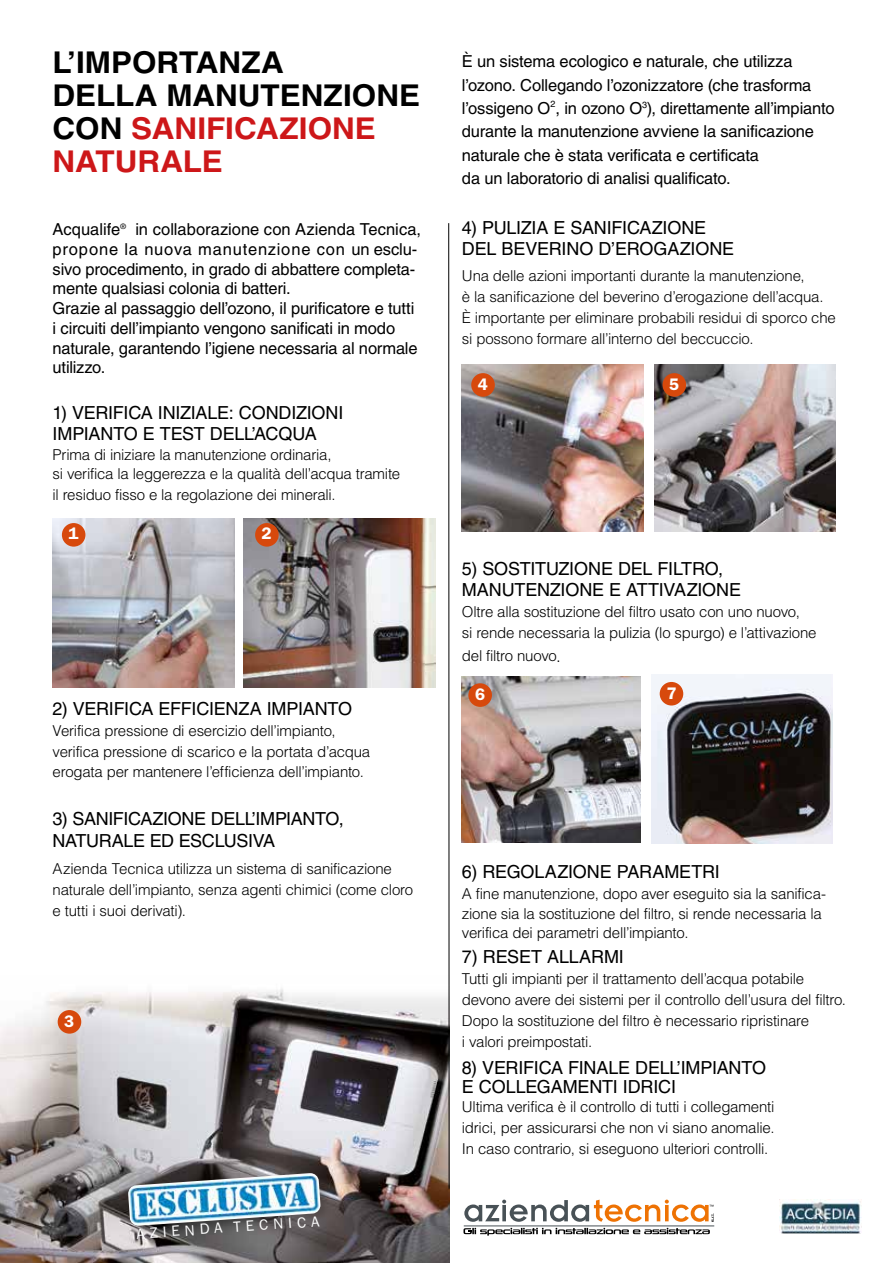
<style>
.page{position:relative;width:893px;height:1263px;background:#fff}
.page>*{position:absolute;margin:0;border:0;box-sizing:border-box;transform-origin:0 0}
.t1{font:700 30px/33px "Helvetica LT Std";color:#000;scale:1.05 1}
.t2{font:18px/21px "Helvetica LT Std";letter-spacing:-.01em;color:#000}
.t3{font:600 16.8px "ITC Franklin Gothic Std";color:#fff}
.t4{font:16.5px/19.6px "Helvetica LT Std";letter-spacing:-.01em;color:#000}
.t5{font:300 15px/21px "Helvetica LT Std";letter-spacing:-.015em;color:#000}
.t6{font:15px "ITC Franklin Gothic Std";color:#fff}
.t7{font:9px "Helvetica LT Std";color:#000}
.t8{font:4.5px "Helvetica Neue LT Std";color:#000}
.s1{color:#cd1719}
.s2{font-size:17.25px}
</style>
<div class="page">
<img style="left:654px;top:364px;width:181px;height:167px">
<img style="left:0;top:988px;width:449px;height:275px">
<img style="left:244px;top:518px;width:192px;height:169px">
<img style="left:53px;top:518px;width:181px;height:169px">
<hr style="left:448px;top:223px;width:1px;height:966px;background:#000">
<img style="left:462px;top:364px;width:181px;height:167px">
<div style="left:125px;top:1169px;width:207px;height:69px;background:#000;opacity:.25"></div>
<img style="left:128px;top:1173px;width:193px;height:53px">
<div style="left:62px;top:523px;width:23px;height:24px;background:#d7490c;border-radius:50%"></div>
<div style="left:255px;top:523px;width:24px;height:24px;background:#d7490c;border-radius:50%"></div>
<div style="left:471px;top:373px;width:24px;height:24px;background:#d7490c;border-radius:50%"></div>
<div style="left:58px;top:1010px;width:23px;height:24px;background:#d7490c;border-radius:50%"></div>
<div style="left:663px;top:373px;width:23px;height:24px;background:#d7490c;border-radius:50%"></div>
<img style="left:651px;top:674px;width:182px;height:170px">
<img style="left:462px;top:676px;width:178px;height:166px">
<div style="left:468px;top:683px;width:24px;height:24px;background:#d7490c;border-radius:50%"></div>
<div style="left:660px;top:682px;width:23px;height:23px;background:#d7490c;border-radius:50%"></div>
<svg style="left:52px;top:518px;width:17px;height:72px"></svg>
<img style="left:779px;top:1199px;width:83px;height:34px">
<hr style="left:464px;top:1226px;width:250px;height:1px;background:#485156">
<svg style="left:464px;top:1199px;width:250px;height:23px"></svg>
<svg style="left:463px;top:1228px;width:247px;height:7px"></svg>
<h1 class="t1" style="left:53px;top:45px;width:352px">L’IMPORTANZA<br>DELLA MANUTENZIONE<br>CON <span class="s1">SANIFICAZIONE<br>NATURALE</span></h1>
<p class="t4" style="left:53px;top:219px;width:370px">Acqualife<sup>®</sup> in collaborazione con Azienda Tecnica, propone la nuova manutenzione con un esclu&shy;sivo procedimento, in grado di abbattere completa&shy;mente qualsiasi colonia di batteri.<br>Grazie al passaggio dell’ozono, il purificatore e tutti i circuiti dell’impianto vengono sanificati in modo naturale, garantendo l’igiene necessaria al normale utilizzo.</p>
<p class="t2" style="left:53px;top:402px;width:292px">1) VERIFICA INIZIALE: CONDIZIONI<br>IMPIANTO E TEST DELL’ACQUA</p>
<p class="t5" style="left:53px;top:444px;width:349px;line-height:20.1px">Prima di iniziare la manutenzione ordinaria,<br>si verifica la leggerezza e la qualità dell’acqua tramite il residuo fisso e la regolazione dei minerali.</p>
<p class="t3" style="left:68px;top:523px;width:12px">1</p>
<p class="t3" style="left:262px;top:523px;width:12px">2</p>
<p class="t2" style="left:53px;top:698px;width:301px">2) VERIFICA EFFICIENZA IMPIANTO</p>
<p class="t5" style="left:53px;top:720px;width:319px">Verifica pressione di esercizio dell’impianto, verifica pressione di scarico e la portata d’acqua erogata per mantenere l’efficienza dell’impianto.</p>
<p class="t2" style="left:53px;top:808px;width:293px;line-height:22.4px">3) SANIFICAZIONE DELL’IMPIANTO,<br>NATURALE ED ESCLUSIVA</p>
<p class="t5" style="left:53px;top:858px;width:362px">Azienda Tecnica utilizza un sistema di sanificazione naturale dell’impianto, senza agenti chimici (come cloro e tutti i suoi derivati).</p>
<p class="t3" style="left:64px;top:1011px;width:12px">3</p>
<p class="t6" style="left:136px;top:1225px;width:185px;rotate:-4deg">AZIENDA TECNICA</p>
<p class="t4" style="left:462px;top:50px;width:374px;line-height:23.4px">È un sistema ecologico e naturale, che utilizza l’ozono. Collegando l’ozonizzatore (che trasforma l’ossigeno O , in ozono O<sup>3</sup>), direttamente all’impianto</p>
<p class="t7" style="left:550px;top:98px;width:7px">2</p>
<p class="t4" style="left:462px;top:120px;width:354px;line-height:23.4px">durante la manutenzione avviene la sanificazione naturale che è stata verificata e certificata<br>da un laboratorio di analisi qualificato.</p>
<p class="t2" style="left:462px;top:217px;width:274px">4) PULIZIA E SANIFICAZIONE<br>DEL BEVERINO D’EROGAZIONE</p>
<p class="t5" style="left:462px;top:265px;width:375px">Una delle azioni importanti durante la manutenzione,<br>è la sanificazione del beverino d’erogazione dell’acqua.<br>È importante per eliminare probabili residui di sporco che si possono formare all’interno del beccuccio.</p>
<p class="t3" style="left:478px;top:375px;width:12px">4</p>
<p class="t3" style="left:669px;top:375px;width:12px">5</p>
<p class="t2" style="left:462px;top:558px;width:281px;line-height:20.5px">5) SOSTITUZIONE DEL FILTRO,<br>MANUTENZIONE E ATTIVAZIONE</p>
<p class="t5" style="left:462px;top:600px;width:356px">Oltre alla sostituzione del filtro usato con uno nuovo,<br>si rende necessaria la pulizia (lo spurgo) e l’attivazione</p>
<p class="t5" style="left:462px;top:645px;width:101px">del filtro nuovo<span class="s2">.</span></p>
<p class="t3" style="left:475px;top:685px;width:12px">6</p>
<p class="t3" style="left:666px;top:683px;width:12px">7</p>
<p class="t2" style="left:462px;top:861px;width:259px">6) REGOLAZIONE PARAMETRI</p>
<p class="t5" style="left:462px;top:884px;width:366px;line-height:19.5px">A fine manutenzione, dopo aver eseguito sia la sanifica&shy;zione sia la sostituzione del filtro, si rende necessaria la verifica dei parametri dell’impianto.</p>
<p class="t2" style="left:462px;top:946px;width:164px">7) RESET ALLARMI</p>
<p class="t5" style="left:462px;top:968px;width:386px">Tutti gli impianti per il trattamento dell’acqua potabile devono avere dei sistemi per il controllo dell’usura del filtro.<br>Dopo la sostituzione del filtro è necessario ripristinare<br>i valori preimpostati.</p>
<p class="t2" style="left:462px;top:1057px;width:306px;line-height:19.2px">8) VERIFICA FINALE DELL’IMPIANTO<br>E COLLEGAMENTI IDRICI</p>
<p class="t5" style="left:462px;top:1096px;width:314px;text-align:justify">Ultima verifica è il controllo di tutti i collegamenti idrici, per assicurarsi che non vi siano anomalie.<br>In caso contrario, si eseguono ulteriori controlli.</p>
<p class="t8" style="left:709px;top:1204px;width:6px">™</p>
</div>
